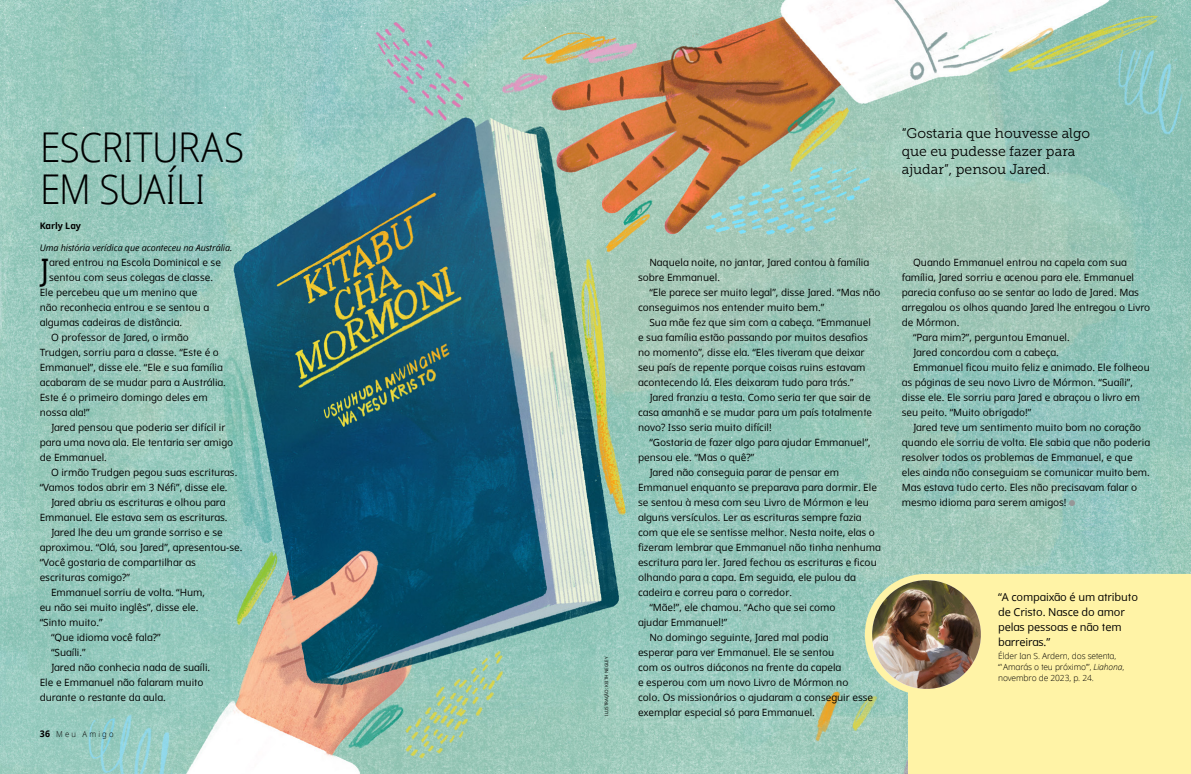
<style>
.page{position:relative;width:1191px;height:774px;background:#fff}
.page>*{position:absolute;margin:0;border:0;box-sizing:border-box;transform-origin:0 0}
.t1{font:300 41.1px/41.1px "Dots Solid Condlds Lat";letter-spacing:-.01em;color:#000}
.p1_first{font:31px "Dots Solidlds Lat";color:#000}
.t2{font:14px/18px "Museo Slablds Lat 300";color:#000}
.p1_aside_quote_first{font:11px/15px "Dots Solidlds Lat";letter-spacing:-.01em;color:#000}
.p1{font:10px/15px "Dots Solidlds Lat";color:#000}
.p1_first-2{font:10px "Dots Solidlds Lat";color:#000}
.p1_bio{font:italic 9px "Dots Solidlds Lat";letter-spacing:-.01em;color:#000}
.p1_author-name{font:700 9px "Dots Solidlds Lat";letter-spacing:-.005em;color:#000}
.p1_aside_quote_citation{font:300 8.5px/11px "Dots Solidlds Lat";letter-spacing:-.01em;color:#000}
.t3{font:300 8.2px "Dots Solidlds Lat";letter-spacing:.28em;color:#000;scale:.95 1}
.p1_figure_image_credit_first{font:4.5px "Dots Solidlds Lat";color:#000}
.s1{font-weight:700;font-size:9.2px}
.s2{font-family:"Ding P Ilds Dpi";font-size:8.5px;color:#969798}
.s3{font-style:italic}
</style>
<div class="page">
<img style="left:0;top:0;width:1191px;height:774px">
<div style="left:908px;top:592px;width:283px;height:182px;background:#fff3a6"></div>
<svg style="left:865px;top:574px;width:326px;height:121px"></svg>
<img style="left:872px;top:580px;width:109px;height:109px;border-radius:54px">
<p class="t1" style="left:40px;top:127px;width:206px">ESCRITURAS<br>EM SUAÍLI</p>
<p class="p1_author-name" style="left:40px;top:219px;width:43px">Karly Lay</p>
<p class="p1_bio" style="left:40px;top:241px;width:194px">Uma história verídica que aconteceu na Austrália.</p>
<p class="p1_first" style="left:39px;top:247px;width:11px">J</p>
<p class="p1_first-2" style="left:49px;top:255px;width:173px">ared entrou na Escola Dominical e se</p>
<p class="p1_first-2" style="left:49px;top:270px;width:165px">sentou com seus colegas de classe.</p>
<p class="p1_first-2" style="left:40px;top:285px;width:159px">Ele percebeu que um menino que</p>
<p class="p1_first-2" style="left:40px;top:300px;width:171px">não reconhecia entrou e se sentou a</p>
<p class="p1_first-2" style="left:40px;top:315px;width:144px">algumas cadeiras de distância.</p>
<p class="p1" style="left:40px;top:330px;width:188px;text-indent:11px">O professor de Jared, o irmão<br>Trudgen, sorriu para a classe. “Este é o<br>Emmanuel”, disse ele. “Ele e sua família acabaram de se mudar para a Austrália.<br>Este é o primeiro domingo deles em nossa ala!”</p>
<p class="p1" style="left:40px;top:420px;width:195px;text-indent:11px">Jared pensou que poderia ser difícil ir para uma nova ala. Ele tentaria ser amigo de Emmanuel.</p>
<p class="p1" style="left:40px;top:465px;width:199px;text-indent:11px">O irmão Trudgen pegou suas escrituras. “Vamos todos abrir em 3 Néfi”, disse ele.</p>
<p class="p1" style="left:40px;top:495px;width:189px;text-align:right">Jared abriu as escrituras e olhou para<br>Emmanuel. Ele estava sem as escrituras.</p>
<p class="p1" style="left:40px;top:525px;width:204px;text-indent:11px">Jared lhe deu um grande sorriso e se aproximou. “Olá, sou Jared”, apresentou-se. “Você gostaria de compartilhar as escrituras comigo?”</p>
<p class="p1" style="left:40px;top:585px;width:167px;text-indent:11px">Emmanuel sorriu de volta. “Hum, eu não sei muito inglês”, disse ele. “Sinto muito.”</p>
<p class="p1" style="left:51px;top:630px;width:111px">“Que idioma você fala?”</p>
<p class="p1" style="left:51px;top:645px;width:36px">“Suaíli.”</p>
<p class="p1" style="left:40px;top:660px;width:172px;text-indent:11px">Jared não conhecia nada de suaíli.<br>Ele e Emmanuel não falaram muito durante o restante da aula.</p>
<p class="t3" style="left:40px;top:728px;width:79px"><span class="s1">36</span> Meu Amigo</p>
<p class="t2" style="left:901px;top:123px;width:190px">“Gostaria que houvesse algo que eu pudesse fazer para ajudar”, pensou Jared.</p>
<p class="p1_figure_image_credit_first" style="left:603px;top:716px;width:61px;rotate:-90deg">ILUSTRAÇÃO: KEITH NEGLEY</p>
<p class="p1" style="left:638px;top:255px;width:233px;text-indent:11px">Naquela noite, no jantar, Jared contou à família sobre Emmanuel.</p>
<p class="p1" style="left:638px;top:285px;width:244px;text-indent:11px">“Ele parece ser muito legal”, disse Jared. “Mas não conseguimos nos entender muito bem.”</p>
<p class="p1" style="left:638px;top:315px;width:234px;text-indent:11px">Sua mãe fez que sim com a cabeça. “Emmanuel e sua família estão passando por muitos desafios no momento”, disse ela. “Eles tiveram que deixar seu país de repente porque coisas ruins estavam acontecendo lá. Eles deixaram tudo para trás.”</p>
<p class="p1" style="left:638px;top:390px;width:236px;text-indent:11px">Jared franziu a testa. Como seria ter que sair de casa amanhã e se mudar para um país totalmente novo? Isso seria muito difícil!</p>
<p class="p1" style="left:638px;top:435px;width:234px;text-indent:11px">“Gostaria de fazer algo para ajudar Emmanuel”, pensou ele. “Mas o quê?”</p>
<p class="p1" style="left:638px;top:465px;width:244px;text-indent:11px">Jared não conseguia parar de pensar em Emmanuel enquanto se preparava para dormir. Ele se sentou à mesa com seu Livro de Mórmon e leu alguns versículos. Ler as escrituras sempre fazia com que ele se sentisse melhor. Nesta noite, elas o fizeram lembrar que Emmanuel não tinha nenhuma escritura para ler. Jared fechou as escrituras e ficou olhando para a capa. Em seguida, ele pulou da cadeira e correu para o corredor.</p>
<p class="p1" style="left:638px;top:600px;width:199px;text-indent:11px">“Mãe!”, ele chamou. “Acho que sei como ajudar Emmanuel!”</p>
<p class="p1" style="left:638px;top:630px;width:237px;text-indent:11px">No domingo seguinte, Jared mal podia<br>esperar para ver Emmanuel. Ele se sentou<br>com os outros diáconos na frente da capela<br>e esperou com um novo Livro de Mórmon no<br>colo. Os missionários o ajudaram a conseguir esse exemplar especial só para Emmanuel.</p>
<p class="p1" style="left:901px;top:255px;width:250px;text-indent:11px">Quando Emmanuel entrou na capela com sua família, Jared sorriu e acenou para ele. Emmanuel parecia confuso ao se sentar ao lado de Jared. Mas arregalou os olhos quando Jared lhe entregou o Livro de Mórmon.</p>
<p class="p1" style="left:913px;top:330px;width:158px">“Para mim?”, perguntou Emanuel.</p>
<p class="p1" style="left:913px;top:345px;width:147px">Jared concordou com a cabeça.</p>
<p class="p1" style="left:901px;top:360px;width:250px;text-indent:11px">Emmanuel ficou muito feliz e animado. Ele folheou as páginas de seu novo Livro de Mórmon. “Suaíli”, disse ele. Ele sorriu para Jared e abraçou o livro em seu peito. “Muito obrigado!”</p>
<p class="p1" style="left:901px;top:420px;width:250px;text-indent:11px">Jared teve um sentimento muito bom no coração quando ele sorriu de volta. Ele sabia que não poderia resolver todos os problemas de Emmanuel, e que eles ainda não conseguiam se comunicar muito bem.<br>Mas estava tudo certo. Eles não precisavam falar o mesmo idioma para serem amigos! <span class="s2">●</span></p>
<p class="p1_aside_quote_first" style="left:998px;top:589px;width:141px">“A compaixão é um atributo de Cristo. Nasce do amor pelas pessoas e não tem barreiras.”</p>
<p class="p1_aside_quote_citation" style="left:998px;top:651px;width:127px">Élder Ian S. Ardern, dos setenta, “ʽAmarás o teu próximoʼ”, <span class="s3">Liahona</span>, novembro de 2023, p. 24.</p>
</div>
